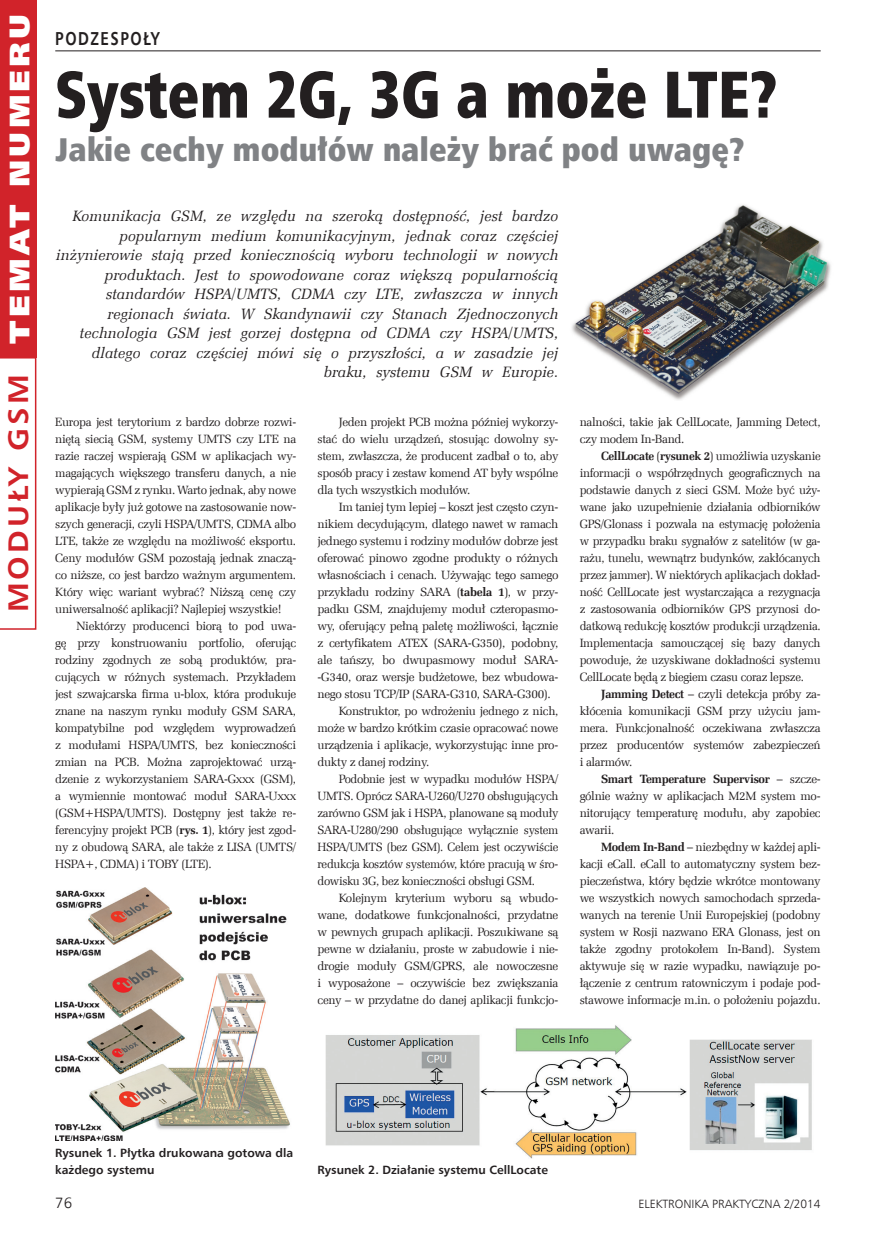
<style>
.page{position:relative;width:893px;height:1234px;background:#fff}
.page>*{position:absolute;margin:0;border:0;box-sizing:border-box;transform-origin:0 0}
._9_Tytul{font:66px "Humnst 777 X Blk Cn EU";color:#231f20;scale:.9 1}
._0_Podtytul{font:33px "Humnst 777 X Blk Cn EU";color:#808285}
.t1{font:28.5px "Humnst 777 X Blk EU";letter-spacing:.1em;color:#fff;scale:1.1 1}
.t2{font:700 28.5px "Humnst 777 EU";letter-spacing:.1em;color:#d1232a;scale:1.1 1}
.t3{font:700 18.75px "Humnst 777 EU";letter-spacing:.1em;color:#231f20;scale:.8 1}
._2_Lead{font:italic 15px/19.5px "Zapf Ellipt EU";letter-spacing:.005em;color:#231f20;text-align:right}
.t4{font:15px "Humnst 777 Lt EU";color:#231f20}
._1_Body{font:12px/17px "Zapf Ellipt EU";letter-spacing:-.03em;color:#231f20;text-align:justify}
._4_Podpis{font:700 12px/17px "Humnst 777 EU";color:#231f20}
.t5{font:12px "Humnst 777 Lt EU";color:#231f20}
.s1{font-weight:700}
</style>
<div class="page">
<hr style="left:55px;top:51px;width:766px;height:1px;background:#231f20">
<div style="left:0;top:0;width:36px;height:357px;background:#d1232a"></div>
<svg style="left:0;top:357px;width:36px;height:272px"></svg>
<img style="left:572px;top:204px;width:259px;height:196px">
<img style="left:55px;top:887px;width:235px;height:253px">
<img style="left:325px;top:1025px;width:487px;height:134px">
<h3 class="t1" style="left:1px;top:343px;width:301px;rotate:-90deg">TEMAT NUMERU</h3>
<h3 class="t2" style="left:0;top:612px;width:217px;rotate:-90deg">MODUŁY GSM</h3>
<h3 class="t3" style="left:55px;top:27px;width:132px">PODZESPOŁY</h3>
<p class="_9_Tytul" style="left:55px;top:52px;width:804px">System 2G, 3G a może LTE?</p>
<p class="_0_Podtytul" style="left:55px;top:128px;width:691px">Jakie cechy modułów należy brać pod uwagę?</p>
<p class="_2_Lead" style="left:56px;top:207px;width:504px">Komunikacja GSM, ze względu na szeroką dostępność, jest bardzo popularnym medium komunikacyjnym, jednak coraz częściej inżynierowie stają przed koniecznością wyboru technologii w nowych produktach. Jest to spowodowane coraz większą popularnością standardów HSPA/UMTS, CDMA czy LTE, zwłaszcza w innych regionach świata. W Skandynawii czy Stanach Zjednoczonych technologia GSM jest gorzej dostępna od CDMA czy HSPA/UMTS, dlatego coraz częściej mówi się o przyszłości, a w zasadzie jej braku, systemu GSM w Europie.</p>
<p class="_1_Body" style="left:55px;top:413px;width:242px">Europa jest terytorium z bardzo dobrze rozwi&shy;niętą siecią GSM, systemy UMTS czy LTE na razie raczej wspierają GSM w aplikacjach wy&shy;magających większego transferu danych, a nie wypierają GSM z rynku. Warto jednak, aby nowe aplikacje były już gotowe na zastosowanie now&shy;szych generacji, czyli HSPA/UMTS, CDMA albo LTE, także ze względu na możliwość eksportu.<br>Ceny modułów GSM pozostają jednak znaczą&shy;co niższe, co jest bardzo ważnym argumentem.<br>Który więc wariant wybrać? Niższą cenę czy uniwersalność aplikacji? Najlepiej wszystkie!</p>
<p class="_1_Body" style="left:55px;top:617px;width:242px;text-indent:21px">Niektórzy producenci biorą to pod uwa&shy;gę przy konstruowaniu portfolio, oferując rodziny zgodnych ze sobą produktów, pra&shy;cujących w różnych systemach. Przykładem jest szwajcarska firma u-blox, która produkuje znane na naszym rynku moduły GSM SARA, kompatybilne pod względem wyprowadzeń z modułami HSPA/UMTS, bez konieczności zmian na PCB. Można zaprojektować urzą&shy;dzenie z wykorzystaniem SARA-Gxxx (GSM), a wymiennie montować moduł SARA-Uxxx (GSM+HSPA/UMTS). Dostępny jest także re&shy;ferencyjny projekt PCB (<span class="s1">rys. 1</span>), który jest zgod&shy;ny z obudową SARA, ale także z LISA (UMTS/ HSPA+, CDMA) i TOBY (LTE).</p>
<p class="_1_Body" style="left:317px;top:413px;width:242px;text-indent:21px">Jeden projekt PCB można później wykorzy&shy;stać do wielu urządzeń, stosując dowolny sy&shy;stem, zwłaszcza, że producent zadbał o to, aby sposób pracy i zestaw komend AT były wspólne dla tych wszystkich modułów.</p>
<p class="_1_Body" style="left:317px;top:498px;width:242px;text-indent:21px">Im taniej tym lepiej – koszt jest często czyn&shy;nikiem decydującym, dlatego nawet w ramach jednego systemu i rodziny modułów dobrze jest oferować pinowo zgodne produkty o różnych własnościach i cenach. Używając tego samego przykładu rodziny SARA (<span class="s1">tabela 1</span>), w przy&shy;padku GSM, znajdujemy moduł czteropasmo&shy;wy, oferujący pełną paletę możliwości, łącznie z certyfikatem ATEX (SARA-G350), podobny, ale tańszy, bo dwupasmowy moduł SARA--G340, oraz wersje budżetowe, bez wbudowa&shy;nego stosu TCP/IP (SARA-G310, SARA-G300).</p>
<p class="_1_Body" style="left:317px;top:702px;width:242px;text-indent:21px">Konstruktor, po wdrożeniu jednego z nich, może w bardzo krótkim czasie opracować nowe urządzenia i aplikacje, wykorzystując inne pro&shy;dukty z danej rodziny.</p>
<p class="_1_Body" style="left:317px;top:770px;width:242px;text-indent:21px">Podobnie jest w wypadku modułów HSPA/ UMTS. Oprócz SARA-U260/U270 obsługujących zarówno GSM jak i HSPA, planowane są moduły SARA-U280/290 obsługujące wyłącznie system HSPA/UMTS (bez GSM). Celem jest oczywiście redukcja kosztów systemów, które pracują w śro&shy;dowisku 3G, bez konieczności obsługi GSM.</p>
<p class="_1_Body" style="left:317px;top:889px;width:242px;text-indent:21px">Kolejnym kryterium wyboru są wbudo&shy;wane, dodatkowe funkcjonalności, przydatne w pewnych grupach aplikacji. Poszukiwane są pewne w działaniu, proste w zabudowie i nie&shy;drogie moduły GSM/GPRS, ale nowoczesne i wyposażone – oczywiście bez zwiększania ceny – w przydatne do danej aplikacji funkcjo-</p>
<p class="_1_Body" style="left:580px;top:413px;width:242px">nalności, takie jak CellLocate, Jamming Detect, czy modem In-Band.</p>
<p class="_1_Body" style="left:580px;top:447px;width:242px;text-indent:21px"><span class="s1">CellLocate</span> (<span class="s1">rysunek 2</span>) umożliwia uzyskanie informacji o współrzędnych geograficznych na podstawie danych z sieci GSM. Może być uży&shy;wane jako uzupełnienie działania odbiorników GPS/Glonass i pozwala na estymację położenia w przypadku braku sygnałów z satelitów (w ga&shy;rażu, tunelu, wewnątrz budynków, zakłócanych przez jammer). W niektórych aplikacjach dokład&shy;ność CellLocate jest wystarczająca a rezygnacja z zastosowania odbiorników GPS przynosi do&shy;datkową redukcję kosztów produkcji urządzenia.<br>Implementacja samouczącej się bazy danych powoduje, że uzyskiwane dokładności systemu CellLocate będą z biegiem czasu coraz lepsze.</p>
<p class="_1_Body" style="left:580px;top:685px;width:242px;text-indent:21px"><span class="s1">Jamming Detect</span> – czyli detekcja próby za&shy;kłócenia komunikacji GSM przy użyciu jam&shy;mera. Funkcjonalność oczekiwana zwłaszcza przez producentów systemów zabezpieczeń i alarmów.</p>
<p class="_1_Body" style="left:580px;top:770px;width:242px;text-indent:21px"><span class="s1">Smart Temperature Supervisor</span> – szcze&shy;gólnie ważny w aplikacjach M2M system mo&shy;nitorujący temperaturę modułu, aby zapobiec awarii.</p>
<p class="_1_Body" style="left:580px;top:838px;width:242px;text-indent:21px"><span class="s1">Modem In-Band</span> – niezbędny w każdej apli&shy;kacji eCall. eCall to automatyczny system bez&shy;pieczeństwa, który będzie wkrótce montowany we wszystkich nowych samochodach sprzeda&shy;wanych na terenie Unii Europejskiej (podobny system w Rosji nazwano ERA Glonass, jest on także zgodny protokołem In-Band). System aktywuje się w razie wypadku, nawiązuje po&shy;łączenie z centrum ratowniczym i podaje pod&shy;stawowe informacje m.in. o położeniu pojazdu.</p>
<p class="_4_Podpis" style="left:55px;top:1144px;width:239px">Rysunek 1. Płytka drukowana gotowa dla każdego systemu</p>
<p class="_4_Podpis" style="left:317px;top:1161px;width:232px">Rysunek 2. Działanie systemu CellLocate</p>
<p class="t4" style="left:55px;top:1193px;width:18px">76</p>
<p class="t5" style="left:638px;top:1196px;width:184px">ELEKTRONIKA PRAKTYCZNA 2/2014</p>
</div>
